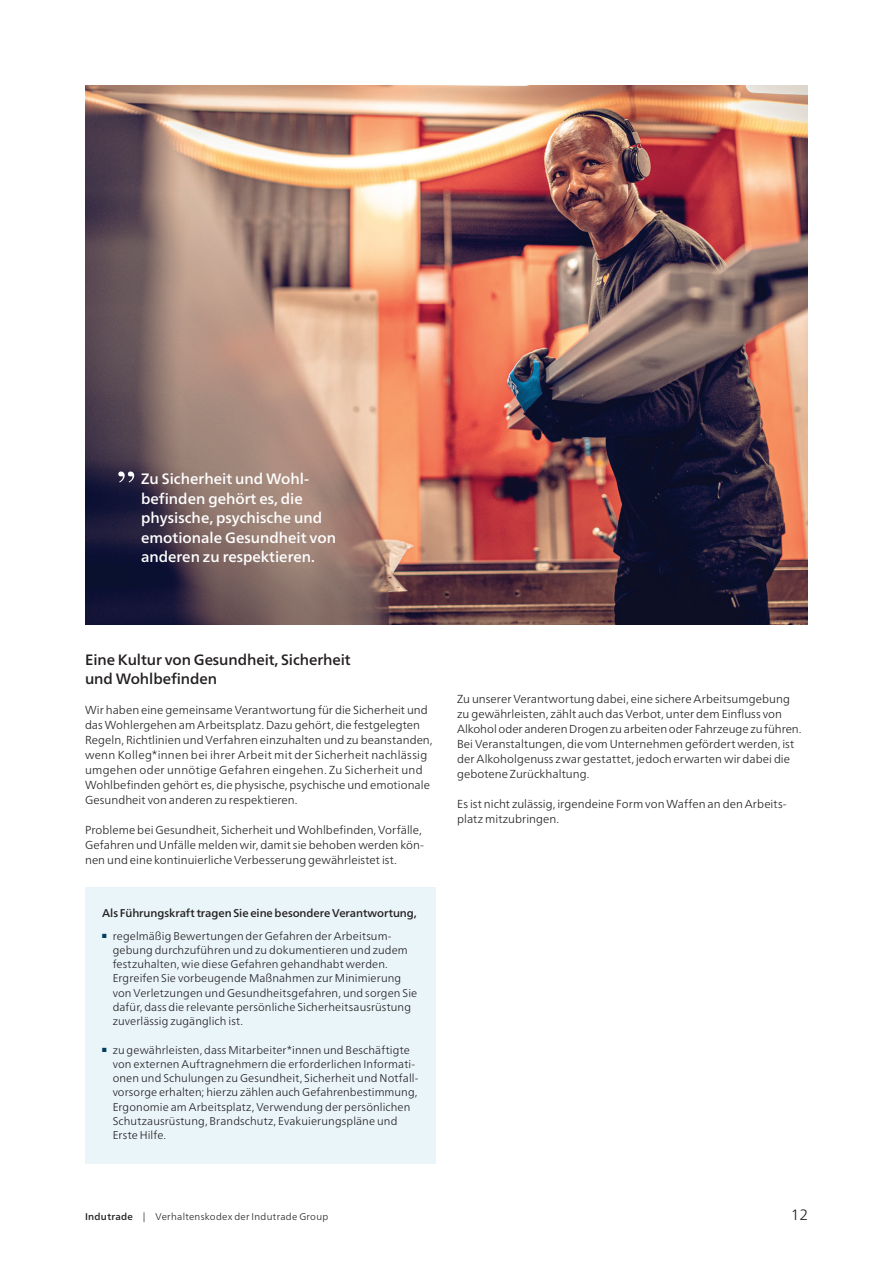
<style>
.page{position:relative;width:893px;height:1263px;background:#fff}
.page>*{position:absolute;margin:0;border:0;box-sizing:border-box;transform-origin:0 0}
.t1{font:500 15px/19.5px "Frutiger Neue LTW1 G";color:#fff}
.t2{font:500 15px/19.5px "Frutiger Neue LTW1 G";letter-spacing:-.005em;color:#231f20}
.t3{font:300 15px "Frutiger Neue LTW1 G";color:#231f20}
.t4{font:300 11.7px/15px "Frutiger Neue LTW1 G";letter-spacing:.005em;color:#231f20}
.t5{font:300 11.25px/14.2px "Frutiger Neue LTW1 G";letter-spacing:.01em;color:#231f20}
.t6{font:500 11.25px "Frutiger Neue LTW1 G";letter-spacing:-.005em;color:#231f20}
.t7{font:300 9.75px "Frutiger Neue LTW1 G";letter-spacing:.03em;color:#231f20}
.s1{color:#023e60}
.s2{font-weight:500}
</style>
<div class="page">
<img style="left:85px;top:85px;width:723px;height:539px">
<svg style="left:118px;top:471px;width:16px;height:11px"></svg>
<div style="left:85px;top:888px;width:351px;height:276px;background:#eaf5fa"></div>
<p class="t1" style="left:141px;top:469px;width:196px">Zu Sicherheit und Wohl&shy;befinden gehört es, die physische, psychische und emotionale Gesundheit von anderen zu respektieren.</p>
<p class="t2" style="left:85px;top:649px;width:267px">Eine Kultur von Gesundheit, Sicherheit und Wohlbefinden</p>
<p class="t4" style="left:85px;top:702px;width:349px">Wir haben eine gemeinsame Verantwortung für die Sicherheit und das Wohlergehen am Arbeitsplatz. Dazu gehört, die festgelegten Regeln, Richtlinien und Verfahren einzuhalten und zu beanstanden, wenn Kolleg*innen bei ihrer Arbeit mit der Sicherheit nachlässig umgehen oder unnötige Gefahren eingehen. Zu Sicherheit und Wohlbefinden gehört es, die physische, psychische und emotionale Gesundheit von anderen zu respektieren.</p>
<p class="t4" style="left:85px;top:822px;width:340px">Probleme bei Gesundheit, Sicherheit und Wohlbefinden, Vorfälle,<br>Gefahren und Unfälle melden wir, damit sie behoben werden kön&shy;nen und eine kontinuierliche Verbesserung gewährleistet ist.</p>
<p class="t6" style="left:102px;top:906px;width:316px">Als Führungskraft tragen Sie eine besondere Verantwortung,</p>
<p class="t5" style="left:113px;top:928px;width:306px;text-indent:-11px"><span class="s1">■</span> regelmäßig Bewertungen der Gefahren der Arbeitsum&shy;gebung durchzuführen und zu dokumentieren und zudem festzuhalten, wie diese Gefahren gehandhabt werden.<br>Ergreifen Sie vorbeugende Maßnahmen zur Minimierung von Verletzungen und Gesundheitsgefahren, und sorgen Sie dafür, dass die relevante persönliche Sicherheitsausrüstung zuverlässig zugänglich ist.</p>
<p class="t5" style="left:113px;top:1042px;width:307px;text-indent:-11px"><span class="s1">■</span> zu gewährleisten, dass Mitarbeiter*innen und Beschäftigte von externen Auftragnehmern die erforderlichen Informati&shy;onen und Schulungen zu Gesundheit, Sicherheit und Notfall&shy;vorsorge erhalten; hierzu zählen auch Gefahrenbestimmung, Ergonomie am Arbeitsplatz, Verwendung der persönlichen Schutzausrüstung, Brandschutz, Evakuierungspläne und Erste Hilfe.</p>
<p class="t4" style="left:457px;top:691px;width:346px">Zu unserer Verantwortung dabei, eine sichere Arbeitsumgebung zu gewährleisten, zählt auch das Verbot, unter dem Einfluss von Alkohol oder anderen Drogen zu arbeiten oder Fahrzeuge zu führen.<br>Bei Veranstaltungen, die vom Unternehmen gefördert werden, ist der Alkoholgenuss zwar gestattet, jedoch erwarten wir dabei die gebotene Zurückhaltung.</p>
<p class="t4" style="left:457px;top:796px;width:331px">Es ist nicht zulässig, irgendeine Form von Waffen an den Arbeits&shy;platz mitzubringen.</p>
<p class="t7" style="left:85px;top:1211px;width:245px"><span class="s2">Indutrade</span> | Verhaltenskodex der Indutrade Group</p>
<p class="t3" style="left:791px;top:1206px;width:19px">12</p>
</div>
